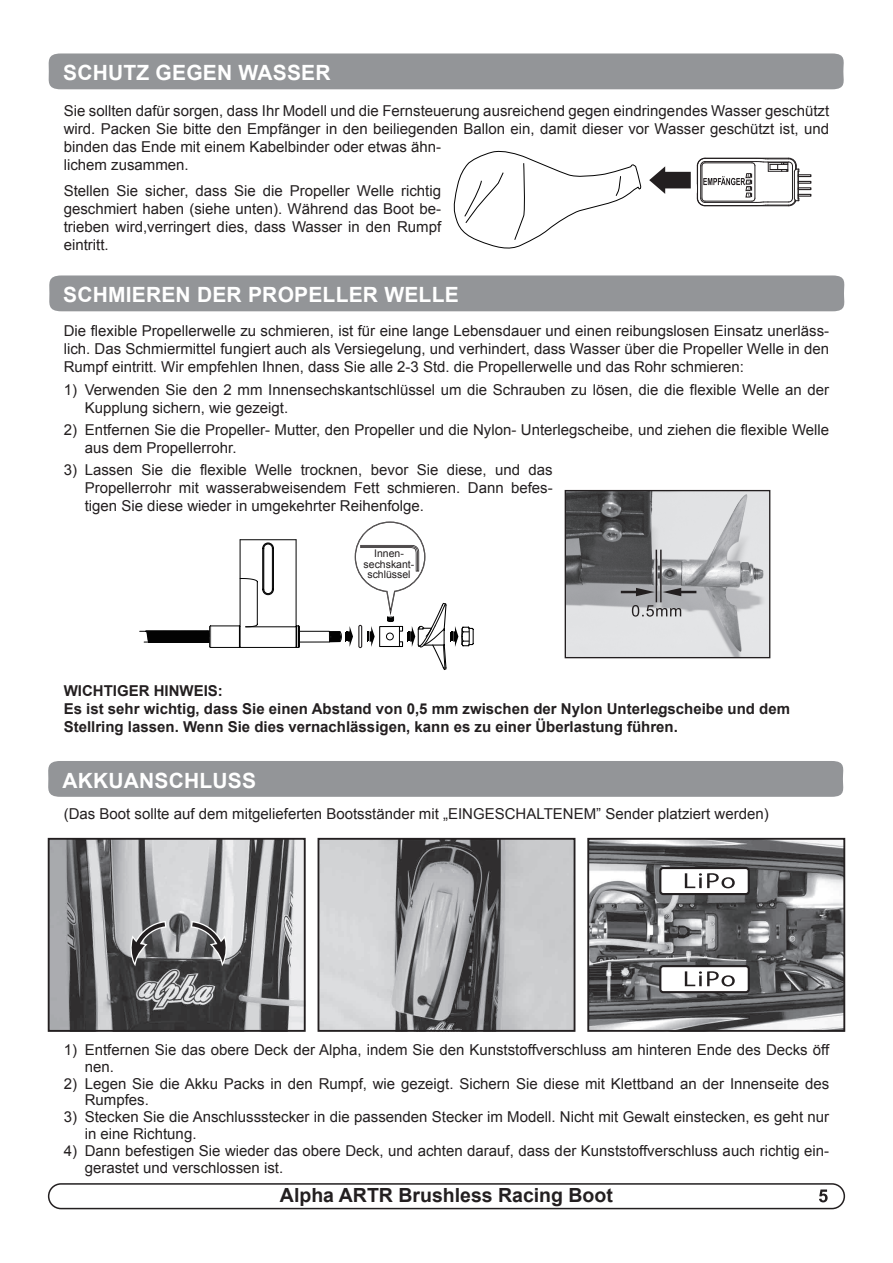
<style>
.page{position:relative;width:893px;height:1263px;background:#fff}
.page>*{position:absolute;margin:0;border:0;box-sizing:border-box;transform-origin:0 0}
.t1{font:700 21px "Arial";letter-spacing:.01em;color:#fff}
.t2{font:700 19.5px "Arial";color:#231f20}
.t3{font:15px/18px "Arial";color:#231f20}
.t4{font:700 15px/18px "Arial";color:#231f20}
.t5{font:10.5px/10.5px "Arial";color:#231f20;text-align:center}
</style>
<div class="page">
<img style="left:590px;top:841px;width:252px;height:188px">
<img style="left:51px;top:841px;width:252px;height:188px">
<img style="left:321px;top:841px;width:251px;height:188px">
<div style="left:48px;top:53px;width:796px;height:36px;background:#939598"></div>
<svg style="left:130px;top:921px;width:36px;height:45px;background:#737274"></svg>
<svg style="left:191px;top:921px;width:37px;height:45px;background:#7f7f80"></svg>
<div style="left:49px;top:275px;width:796px;height:36px;background:#939598"></div>
<div style="left:48px;top:761px;width:796px;height:36px;background:#939598"></div>
<svg style="left:453px;top:150px;width:188px;height:99px"></svg>
<svg style="left:649px;top:166px;width:42px;height:28px"></svg>
<div style="left:48px;top:838px;width:258px;height:194px;border:2px solid #231f20"></div>
<div style="left:318px;top:838px;width:257px;height:194px;border:2px solid #231f20"></div>
<div style="left:587px;top:838px;width:258px;height:194px;border:2px solid #231f20"></div>
<img style="left:567px;top:492px;width:201px;height:164px">
<div style="left:565px;top:490px;width:205px;height:168px;border:1px solid #231f20"></div>
<div style="left:660px;top:966px;width:89px;height:26px;background:#fff;border-radius:3px"></div>
<div style="left:659px;top:965px;width:91px;height:28px;border:2px solid #231f20;border-radius:3px"></div>
<svg style="left:685px;top:971px;width:50px;height:15px"></svg>
<div style="left:660px;top:868px;width:89px;height:26px;background:#fff;border-radius:3px"></div>
<div style="left:659px;top:867px;width:91px;height:28px;border:2px solid #231f20;border-radius:3px"></div>
<svg style="left:685px;top:873px;width:50px;height:15px"></svg>
<hr style="left:656px;top:550px;width:1px;height:52px;background:#231f20">
<hr style="left:660px;top:550px;width:2px;height:52px;background:#231f20">
<svg style="left:663px;top:588px;width:33px;height:8px"></svg>
<svg style="left:621px;top:588px;width:33px;height:8px"></svg>
<svg style="left:632px;top:605px;width:49px;height:12px"></svg>
<svg style="left:139px;top:521px;width:335px;height:149px"></svg>
<div style="left:48px;top:1183px;width:797px;height:26px;border:2px solid #231f20;border-radius:12px"></div>
<svg style="left:819px;top:1189px;width:9px;height:13px"></svg>
<svg style="left:697px;top:158px;width:114px;height:48px"></svg>
<h1 class="t1" style="left:63px;top:59px;width:269px">SCHUTZ GEGEN WASSER</h1>
<p class="t3" style="left:64px;top:101px;width:767px">Sie sollten dafür sorgen, dass Ihr Modell und die Fernsteuerung ausreichend gegen eindringendes Wasser geschützt wird. Packen Sie bitte den Empfänger in den beiliegenden Ballon ein, damit dieser vor Wasser geschützt ist, und binden das Ende mit einem Kabelbinder oder etwas ähn-<br>lichem zusammen.</p>
<p class="t3" style="left:64px;top:182px;width:379px;text-align:justify">Stellen Sie sicher, dass Sie die Propeller Welle richtig geschmiert haben (siehe unten). Während das Boot be&shy;trieben wird,verringert dies, dass Wasser in den Rumpf eintritt.</p>
<h1 class="t1" style="left:63px;top:281px;width:397px">SCHMIEREN DER PROPELLER WELLE</h1>
<p class="t3" style="left:64px;top:322px;width:767px;text-align:justify">Die flexible Propellerwelle zu schmieren, ist für eine lange Lebensdauer und einen reibungslosen Einsatz unerläss&shy;lich. Das Schmiermittel fungiert auch als Versiegelung, und verhindert, dass Wasser über die Propeller Welle in den Rumpf eintritt. Wir empfehlen Ihnen, dass Sie alle 2-3 Std. die Propellerwelle und das Rohr schmieren:</p>
<p class="t3" style="left:85px;top:381px;width:746px;text-indent:-21px">1) Verwenden Sie den 2 mm Innensechskantschlüssel um die Schrauben zu lösen, die die flexible Welle an der<br>Kupplung sichern, wie gezeigt.</p>
<p class="t3" style="left:85px;top:421px;width:746px;text-indent:-21px">2) Entfernen Sie die Propeller- Mutter, den Propeller und die Nylon- Unterlegscheibe, und ziehen die flexible Welle aus dem Propellerrohr.</p>
<p class="t3" style="left:85px;top:461px;width:469px;text-align:justify;text-indent:-21px">3) Lassen Sie die flexible Welle trocknen, bevor Sie diese, und das Propellerrohr mit wasserabweisendem Fett schmieren. Dann befes&shy;tigen Sie diese wieder in umgekehrter Reihenfolge.</p>
<p class="t5" style="left:364px;top:548px;width:52px">Innen&shy;sechskant&shy;schlüssel</p>
<p class="t4" style="left:64px;top:682px;width:728px">WICHTIGER HINWEIS:<br>Es ist sehr wichtig, dass Sie einen Abstand von 0,5 mm zwischen der Nylon Unterlegscheibe und dem<br>Stellring lassen. Wenn Sie dies vernachlässigen, kann es zu einer Überlastung führen.</p>
<h1 class="t1" style="left:62px;top:767px;width:195px">AKKUANSCHLUSS</h1>
<p class="t3" style="left:64px;top:805px;width:706px">(Das Boot sollte auf dem mitgelieferten Bootsständer mit „EINGESCHALTENEM” Sender platziert werden)</p>
<p class="t3" style="left:85px;top:1041px;width:746px;line-height:16.8px;text-indent:-21px">1) Entfernen Sie das obere Deck der Alpha, indem Sie den Kunststoffverschluss am hinteren Ende des Decks öff nen.</p>
<p class="t3" style="left:85px;top:1075px;width:746px;line-height:16.8px;text-indent:-21px">2) Legen Sie die Akku Packs in den Rumpf, wie gezeigt. Sichern Sie diese mit Klettband an der Innenseite des<br>Rumpfes.</p>
<p class="t3" style="left:85px;top:1108px;width:746px;line-height:16.8px;text-indent:-21px">3) Stecken Sie die Anschlussstecker in die passenden Stecker im Modell. Nicht mit Gewalt einstecken, es geht nur in eine Richtung.</p>
<p class="t3" style="left:85px;top:1142px;width:746px;line-height:16.8px;text-indent:-21px">4) Dann befestigen Sie wieder das obere Deck, und achten darauf, dass der Kunststoffverschluss auch richtig ein&shy;gerastet und verschlossen ist.</p>
<h2 class="t2" style="left:280px;top:1183px;width:334px">Alpha ARTR Brushless Racing Boot</h2>
</div>
